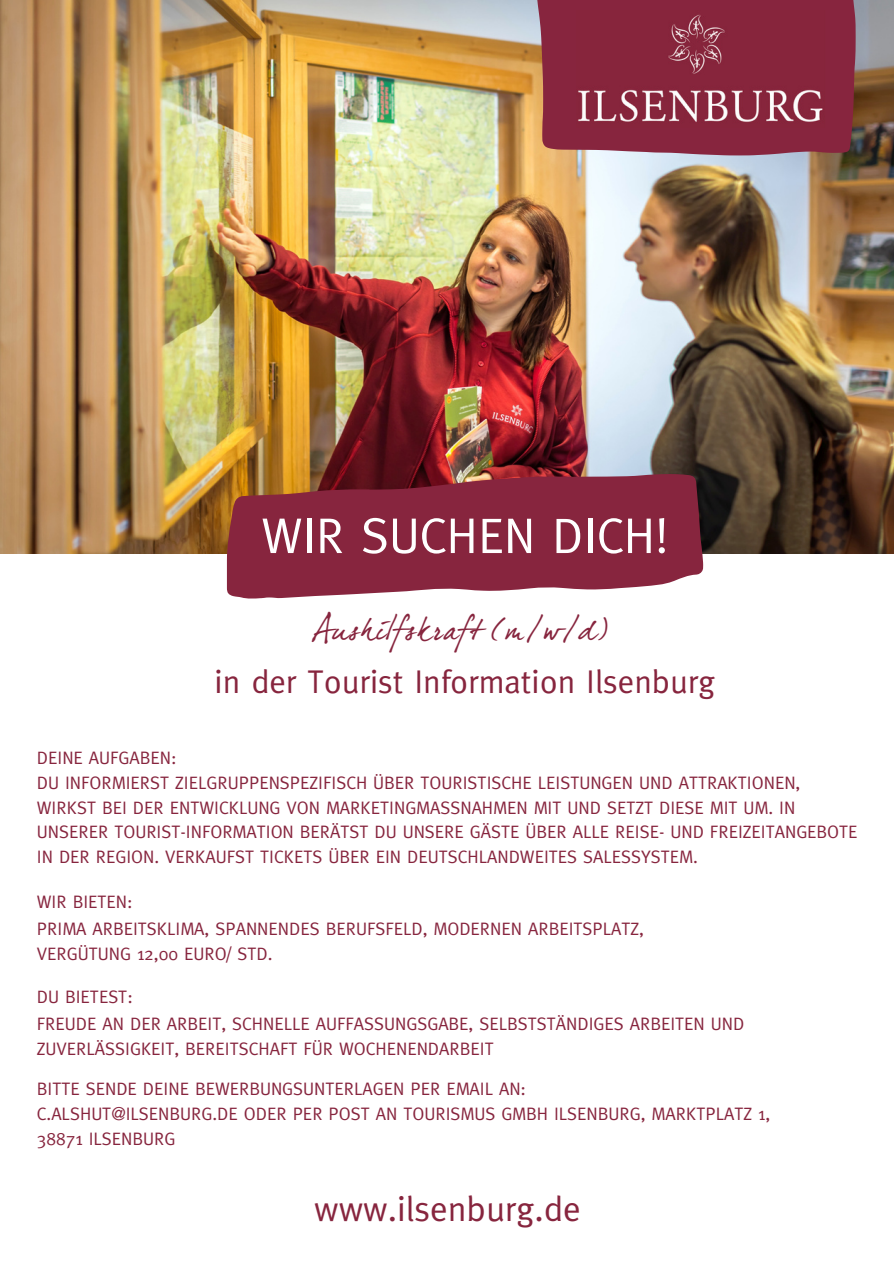
<style>
.page{position:relative;width:894px;height:1264px;background:#fff}
.page>*{position:absolute;margin:0;border:0;box-sizing:border-box;transform-origin:0 0}
.t1{font:50.1px "Meta";color:#fff}
.t2{font:35.1px "Meta";color:#87253e}
.t3{font:32.85px "Meta";color:#87253e}
.t4{font:32.85px "dear Joesmooth";color:#87253e}
.t5{font:18px/24.8px "Meta";color:#87253e}
</style>
<div class="page">
<img style="left:0;top:0;width:893px;height:553px">
<svg style="left:530px;top:0;width:325px;height:155px;background:#903748"></svg>
<img style="left:576px;top:11px;width:249px;height:117px">
<svg style="left:227px;top:474px;width:476px;height:125px;background:#8f3748"></svg>
<h1 class="t1" style="left:261px;top:506px;width:408px">WIR SUCHEN DICH!</h1>
<h3 class="t4" style="left:313px;top:608px;width:297px">Aushilfskraft (m/w/d)</h3>
<h3 class="t3" style="left:214px;top:663px;width:502px">in der Tourist Information Ilsenburg</h3>
<p class="t5" style="left:37px;top:745px;width:821px">DEINE AUFGABEN:<br>DU INFORMIERST ZIELGRUPPENSPEZIFISCH ÜBER TOURISTISCHE LEISTUNGEN UND ATTRAKTIONEN, WIRKST BEI DER ENTWICKLUNG VON MARKETINGMASSNAHMEN MIT UND SETZT DIESE MIT UM. IN UNSERER TOURIST-INFORMATION BERÄTST DU UNSERE GÄSTE ÜBER ALLE REISE- UND FREIZEITANGEBOTE IN DER REGION. VERKAUFST TICKETS ÜBER EIN DEUTSCHLANDWEITES SALESSYSTEM.</p>
<p class="t5" style="left:37px;top:888px;width:608px;line-height:27px">WIR BIETEN:<br>PRIMA ARBEITSKLIMA, SPANNENDES BERUFSFELD, MODERNEN ARBEITSPLATZ,</p>
<p class="t5" style="left:37px;top:941px;width:237px">VERGÜTUNG 12,00 EURO/ STD.</p>
<p class="t5" style="left:37px;top:982px;width:708px;line-height:27px">DU BIETEST:<br>FREUDE AN DER ARBEIT, SCHNELLE AUFFASSUNGSGABE, SELBSTSTÄNDIGES ARBEITEN UND</p>
<p class="t5" style="left:37px;top:1035px;width:458px">ZUVERLÄSSIGKEIT, BEREITSCHAFT FÜR WOCHENENDARBEIT</p>
<p class="t5" style="left:37px;top:1076px;width:734px">BITTE SENDE DEINE BEWERBUNGSUNTERLAGEN PER EMAIL AN:<br>C.ALSHUT@ILSENBURG.DE ODER PER POST AN TOURISMUS GMBH ILSENBURG, MARKTPLATZ 1,<br>38871 ILSENBURG</p>
<h2 class="t2" style="left:314px;top:1188px;width:268px">www.ilsenburg.de</h2>
</div>
